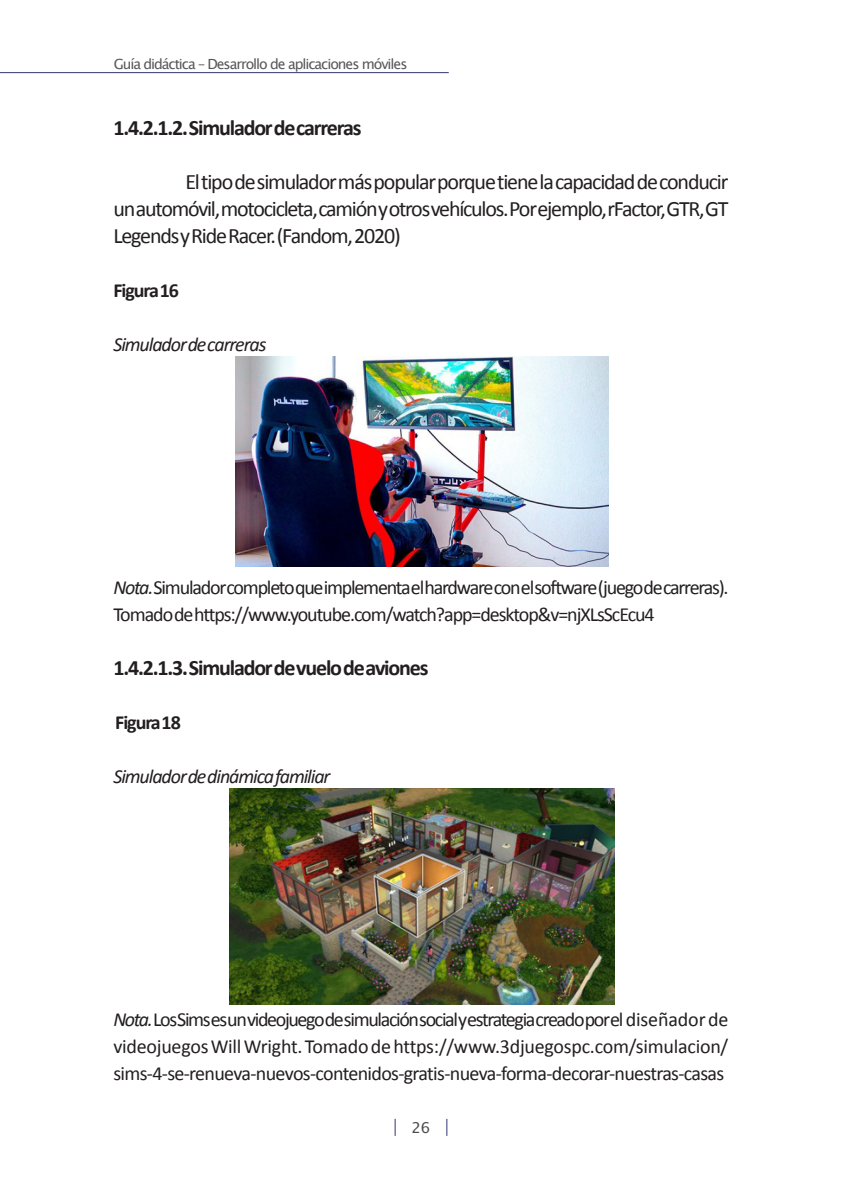
<style>
.page{position:relative;width:842px;height:1191px;background:#fff}
.page>*{position:absolute;margin:0;border:0;box-sizing:border-box;transform-origin:0 0}
.Textos_generales{font:22px/27px "Calibri";letter-spacing:-.055em;color:#231f20;text-align:justify}
.Subtítulos{font:700 22px "Calibri";letter-spacing:-.055em;color:#231f20}
.Texto_debajo_de_tabl{font:20px/27px "Calibri";letter-spacing:-.055em;color:#231f20}
.Texto_debajo_de_tabl-2{font:italic 20px "Calibri";letter-spacing:-.055em;color:#231f20}
.Tabla_o_figura{font:700 20px "Calibri";letter-spacing:-.055em;color:#231f20}
.t1{font:15px "Lucida Sans Unicode";color:#4b4c4d}
.t2{font:14px "Lucida Sans Unicode";letter-spacing:-.075em;color:#57585a}
.s1{font-style:italic}
</style>
<div class="page">
<hr style="left:0;top:72px;width:449px;height:1px;background:#323470">
<svg style="left:395px;top:1118px;width:1px;height:17px"></svg>
<svg style="left:446px;top:1118px;width:1px;height:17px"></svg>
<img style="left:235px;top:356px;width:373px;height:211px">
<img style="left:230px;top:788px;width:384px;height:216px">
<p class="t2" style="left:114px;top:53px;width:295px">Guía didáctica – Desarrollo de aplicaciones móviles</p>
<p class="Subtítulos" style="left:113px;top:113px;width:250px">1.4.2.1.2. Simulador de carreras</p>
<p class="Textos_generales" style="left:113px;top:168px;width:617px;text-indent:72px">El tipo de simulador más popular porque tiene la capacidad de conducir un automóvil, motocicleta, camión y otros vehículos. Por ejemplo, rFactor, GTR, GT Legends y Ride Racer. (Fandom, 2020)</p>
<p class="Tabla_o_figura" style="left:113px;top:277px;width:67px">Figura 16</p>
<p class="Texto_debajo_de_tabl-2" style="left:113px;top:330px;width:155px">Simulador de carreras</p>
<p class="Texto_debajo_de_tabl" style="left:113px;top:574px;width:617px"><span class="s1">Nota.</span> Simulador completo que implementa el hardware con el software (juego de carreras).<br>Tomado de https://www.youtube.com/watch?app=desktop&amp;v=njXLsScEcu4</p>
<p class="Subtítulos" style="left:113px;top:653px;width:317px">1.4.2.1.3. Simulador de vuelo de aviones</p>
<p class="Tabla_o_figura" style="left:115px;top:709px;width:67px">Figura 18</p>
<p class="Texto_debajo_de_tabl-2" style="left:113px;top:762px;width:219px">Simulador de dinámica familiar</p>
<p class="Texto_debajo_de_tabl" style="left:113px;top:1006px;width:617px;text-align:justify"><span class="s1">Nota.</span> Los Sims es un videojuego de simulación social y estrategia creado por el diseñador de videojuegos Will Wright. Tomado de https://www.3djuegospc.com/simulacion/ sims-4-se-renueva-nuevos-contenidos-gratis-nueva-forma-decorar-nuestras-casas</p>
<p class="t1" style="left:411px;top:1116px;width:20px">26</p>
</div>
